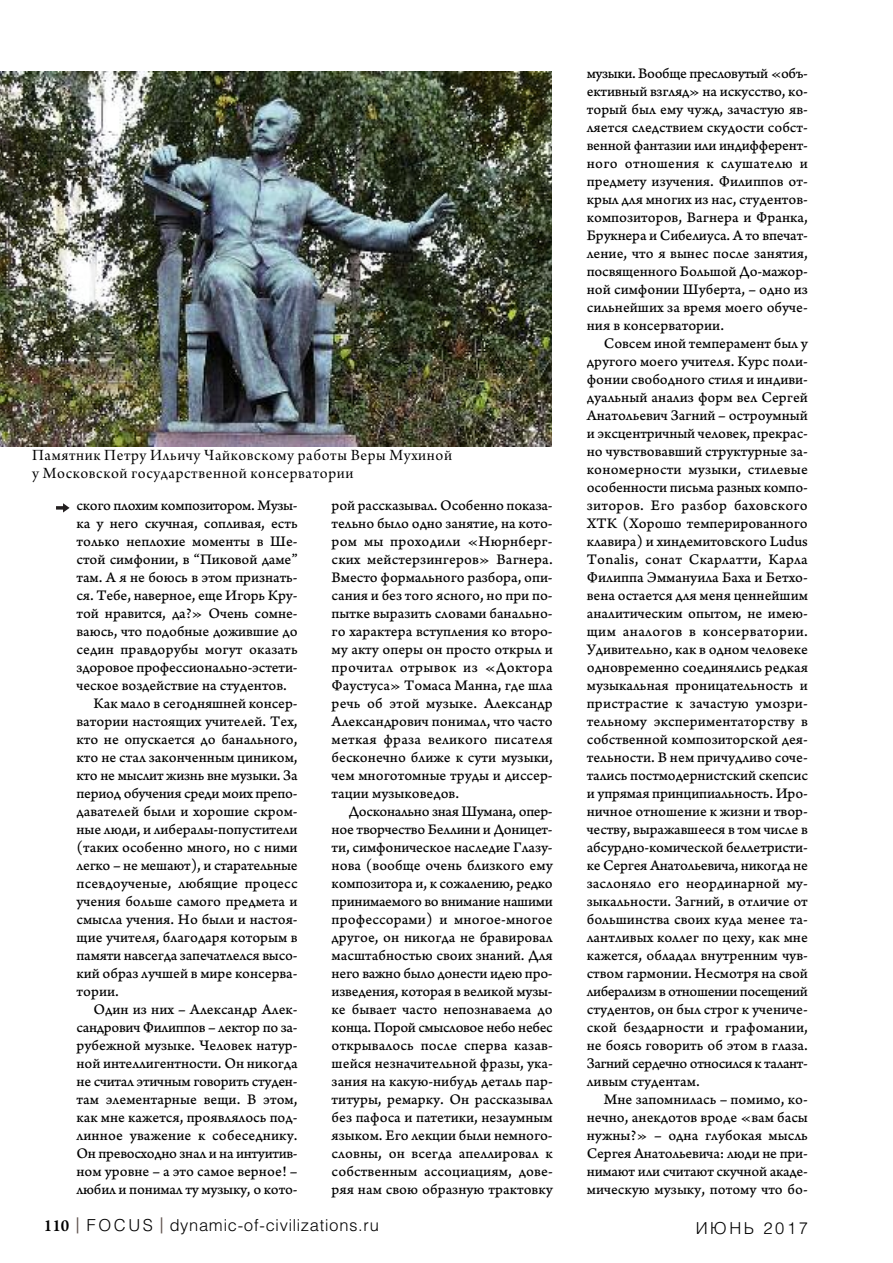
<style>
.page{position:relative;width:893px;height:1263px;background:#fff}
.page>*{position:absolute;margin:0;border:0;box-sizing:border-box;transform-origin:0 0}
.t1{font:16.5px/17.5px "Arno Pro Subhead";letter-spacing:.035em;color:#000}
.t2{font:300 16.5px "Helios";letter-spacing:.045em;color:#000}
.t3{font:300 16.5px "Helios";letter-spacing:.155em;color:#000}
.t4{font:15.3px/18px "Arno Pro Caption";color:#000;text-align:justify}
.t5{font:15.3px "Arno Pro Caption";letter-spacing:-.02em;color:#000}
.s1{font-family:"Arno Pro";font-weight:600;font-size:18px}
.s2{font-weight:400;font-size:21px;color:#60534f}
</style>
<div class="page">
<img style="left:0;top:72px;width:551px;height:374px">
<svg style="left:56px;top:503px;width:14px;height:9px"></svg>
<p class="t1" style="left:32px;top:448px;width:421px">Памятник Петру Ильичу Чайковскому работы Веры Мухиной у Московской государственной консерватории</p>
<p class="t5" style="left:77px;top:500px;width:223px">ского плохим композитором. Музы-</p>
<p class="t4" style="left:77px;top:516px;width:223px">ка у него скучная, сопливая, есть</p>
<p class="t4" style="left:77px;top:534px;width:223px">только неплохие моменты в Ше-</p>
<p class="t4" style="left:77px;top:552px;width:223px">стой симфонии, в “Пиковой даме”</p>
<p class="t4" style="left:77px;top:570px;width:223px">там. А я не боюсь в этом признать-</p>
<p class="t4" style="left:77px;top:588px;width:223px">ся. Тебе, наверное, еще Игорь Кру-</p>
<p class="t4" style="left:77px;top:606px;width:223px">той нравится, да?» Очень сомне-</p>
<p class="t4" style="left:77px;top:624px;width:223px">ваюсь, что подобные дожившие до</p>
<p class="t4" style="left:77px;top:642px;width:223px">седин правдорубы могут оказать</p>
<p class="t4" style="left:77px;top:660px;width:223px">здоровое профессионально-эстети-</p>
<p class="t4" style="left:77px;top:678px;width:212px">ческое воздействие на студентов.</p>
<p class="t4" style="left:94px;top:696px;width:206px">Как мало в сегодняшней консер-</p>
<p class="t4" style="left:77px;top:714px;width:223px">ватории настоящих учителей. Тех,</p>
<p class="t4" style="left:77px;top:732px;width:223px">кто не опускается до банального,</p>
<p class="t4" style="left:77px;top:750px;width:223px">кто не стал законченным циником,</p>
<p class="t4" style="left:77px;top:768px;width:223px">кто не мыслит жизнь вне музыки. За</p>
<p class="t5" style="left:77px;top:788px;width:223px">период обучения среди моих препо-</p>
<p class="t4" style="left:77px;top:804px;width:223px">давателей были и хорошие скром-</p>
<p class="t4" style="left:77px;top:822px;width:223px">ные люди, и либералы-попустители</p>
<p class="t4" style="left:77px;top:840px;width:223px">(таких особенно много, но с ними</p>
<p class="t4" style="left:77px;top:858px;width:223px">легко – не мешают), и старательные</p>
<p class="t4" style="left:77px;top:876px;width:223px">псевдоученые, любящие процесс</p>
<p class="t4" style="left:77px;top:894px;width:223px">учения больше самого предмета и</p>
<p class="t4" style="left:77px;top:912px;width:223px">смысла учения. Но были и настоя-</p>
<p class="t4" style="left:77px;top:930px;width:223px">щие учителя, благодаря которым в</p>
<p class="t4" style="left:77px;top:948px;width:223px">памяти навсегда запечатлелся высо-</p>
<p class="t4" style="left:77px;top:966px;width:223px">кий образ лучшей в мире консерва-</p>
<p class="t4" style="left:76px;top:984px;width:44px">тории.</p>
<p class="t4" style="left:94px;top:1002px;width:206px">Один из них – Александр Алек-</p>
<p class="t5" style="left:76px;top:1022px;width:223px">сандрович Филиппов – лектор по за-</p>
<p class="t4" style="left:77px;top:1038px;width:223px">рубежной музыке. Человек натур-</p>
<p class="t4" style="left:77px;top:1056px;width:223px">ной интеллигентности. Он никогда</p>
<p class="t5" style="left:77px;top:1076px;width:223px">не считал этичным говорить студен-</p>
<p class="t4" style="left:77px;top:1092px;width:223px">там элементарные вещи. В этом,</p>
<p class="t4" style="left:77px;top:1110px;width:223px">как мне кажется, проявлялось под-</p>
<p class="t4" style="left:77px;top:1128px;width:223px">линное уважение к собеседнику.</p>
<p class="t5" style="left:77px;top:1148px;width:223px">Он превосходно знал и на интуитив-</p>
<p class="t4" style="left:76px;top:1164px;width:223px">ном уровне – а это самое верное! –</p>
<p class="t4" style="left:76px;top:1182px;width:223px">любил и понимал ту музыку, о кото-</p>
<p class="t4" style="left:332px;top:498px;width:223px">рой рассказывал. Особенно показа&shy;тельно было одно занятие, на кото&shy;ром мы проходили «Нюрнберг&shy;ских мейстерзингеров» Вагнера.<br>Вместо формального разбора, опи&shy;сания и без того ясного, но при по&shy;пытке выразить словами банально&shy;го характера вступления ко второ&shy;му акту оперы он просто открыл и прочитал отрывок из «Доктора Фаустуса» Томаса Манна, где шла речь об этой музыке. Александр Александрович понимал, что часто меткая фраза великого писателя бесконечно ближе к сути музыки, чем многотомные труды и диссер&shy;тации музыковедов.</p>
<p class="t4" style="left:332px;top:804px;width:223px;text-indent:17px">Досконально зная Шумана, опер&shy;ное творчество Беллини и Доницет&shy;ти, симфоническое наследие Глазу&shy;нова (вообще очень близкого ему композитора и, к сожалению, редко принимаемого во внимание нашими профессорами) и многое-многое другое, он никогда не бравировал масштабностью своих знаний. Для него важно было донести идею про&shy;изведения, которая в великой музы&shy;ке бывает часто непознаваема до конца. Порой смысловое небо небес открывалось после сперва казав&shy;шейся незначительной фразы, ука&shy;зания на какую-нибудь деталь пар&shy;титуры, ремарку. Он рассказывал без пафоса и патетики, незаумным языком. Его лекции были немного&shy;словны, он всегда апеллировал к собственным ассоциациям, дове&shy;ряя нам свою образную трактовку</p>
<p class="t4" style="left:587px;top:66px;width:223px">музыки. Вообще пресловутый «объ&shy;ективный взгляд» на искусство, ко&shy;торый был ему чужд, зачастую яв&shy;ляется следствием скудости собст&shy;венной фантазии или индифферент&shy;ного отношения к слушателю и предмету изучения. Филиппов от&shy;крыл для многих из нас, студентов&shy;композиторов, Вагнера и Франка, Брукнера и Сибелиуса. А то впечат&shy;ление, что я вынес после занятия, посвященного Большой До-мажор&shy;ной симфонии Шуберта, – одно из сильнейших за время моего обуче&shy;ния в консерватории.</p>
<p class="t4" style="left:587px;top:336px;width:223px;text-indent:17px">Совсем иной темперамент был у другого моего учителя. Курс поли&shy;фонии свободного стиля и индиви&shy;дуальный анализ форм вел Сергей Анатольевич Загний – остроумный и эксцентричный человек, прекрас&shy;но чувствовавший структурные за&shy;кономерности музыки, стилевые особенности письма разных компо&shy;зиторов. Его разбор баховского ХТК (Хорошо темперированного клавира) и хиндемитовского Ludus Tonalis, сонат Скарлатти, Карла Филиппа Эммануила Баха и Бетхо&shy;вена остается для меня ценнейшим аналитическим опытом, не имею&shy;щим аналогов в консерватории.<br>Удивительно, как в одном человеке одновременно соединялись редкая музыкальная проницательность и пристрастие к зачастую умозри&shy;тельному экспериментаторству в собственной композиторской дея&shy;тельности. В нем причудливо соче&shy;тались постмодернистский скепсис и упрямая принципиальность. Иро&shy;ничное отношение к жизни и твор&shy;честву, выражавшееся в том числе в абсурдно-комической беллетристи&shy;ке Сергея Анатольевича, никогда не заслоняло его неординарной му&shy;зыкальности. Загний, в отличие от большинства своих куда менее та&shy;лантливых коллег по цеху, как мне кажется, обладал внутренним чув&shy;ством гармонии. Несмотря на свой либерализм в отношении посещений студентов, он был строг к учениче&shy;ской бездарности и графомании, не боясь говорить об этом в глаза.<br>Загний сердечно относился к талант&shy;ливым студентам.</p>
<p class="t4" style="left:587px;top:1092px;width:223px;text-indent:17px">Мне запомнилась – помимо, ко&shy;нечно, анекдотов вроде «вам басы нужны?» – одна глубокая мысль Сергея Анатольевича: люди не при&shy;нимают или считают скучной акаде&shy;мическую музыку, потому что бо-</p>
<p class="t2" style="left:44px;top:1219px;width:336px"><span class="s1">110</span> <span class="s2">|</span> F O C U S <span class="s2">|</span> dynamic-of-civilizations.ru</p>
<p class="t3" style="left:696px;top:1222px;width:114px">ИЮНЬ 2017</p>
</div>
